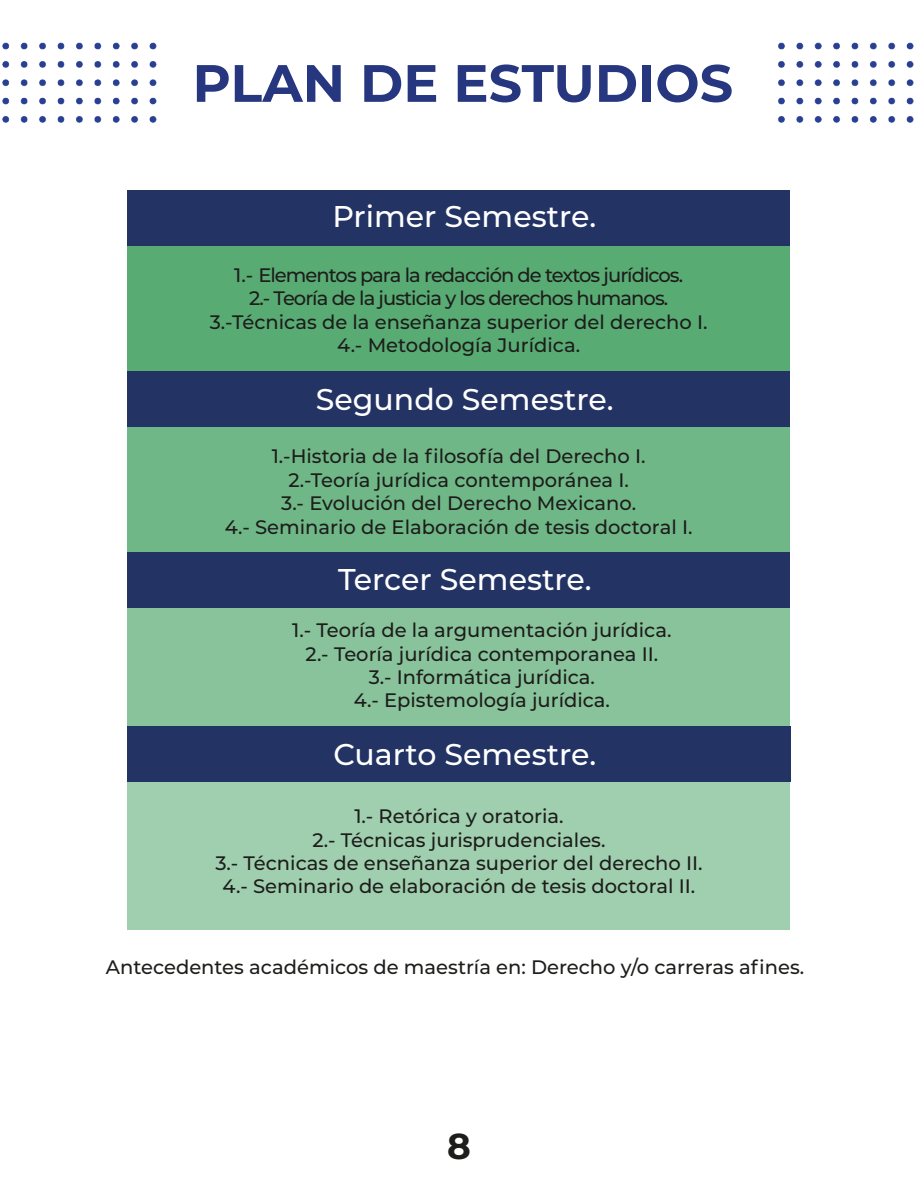
<style>
.page{position:relative;width:918px;height:1188px;background:#fff}
.page>*{position:absolute;margin:0;border:0;box-sizing:border-box;transform-origin:0 0}
.t1{font:700 52.5px "Montserrat";color:#263780}
.t2{font:700 36px "Montserrat";color:#1d1d1b}
.t3{font:500 30px "Montserrat";color:#fff}
.t4{font:500 19.5px/23.4px "Montserrat";color:#1d1d1b;text-align:center}
.t5{font:500 19.5px/23.4px "Montserrat";letter-spacing:-.05em;color:#1d1d1b;text-align:center}
</style>
<div class="page">
<img style="left:2px;top:42px;width:155px;height:81px">
<img style="left:778px;top:42px;width:136px;height:81px">
<div style="left:128px;top:245px;width:662px;height:127px;background:#58ab73"></div>
<div style="left:128px;top:424px;width:662px;height:128px;background:#70b787"></div>
<div style="left:128px;top:605px;width:662px;height:130px;background:#88c39b"></div>
<div style="left:128px;top:781px;width:662px;height:149px;background:#a0cfaf"></div>
<div style="left:128px;top:190px;width:662px;height:55px;background:#233364"></div>
<div style="left:128px;top:372px;width:662px;height:55px;background:#233364"></div>
<div style="left:128px;top:552px;width:662px;height:56px;background:#233364"></div>
<div style="left:127px;top:726px;width:663px;height:55px;background:#233364"></div>
<h1 class="t1" style="left:193px;top:45px;width:542px">PLAN DE ESTUDIOS</h1>
<h3 class="t3" style="left:333px;top:195px;width:265px">Primer Semestre.</h3>
<p class="t5" style="left:210px;top:263px;width:499px">1.- Elementos para la redacción de textos jurídicos.<br>2.- Teoría de la justicia y los derechos humanos.<br>3.-Técnicas de la enseñanza superior del derecho I.<br>4.- Metodología Jurídica.</p>
<h3 class="t3" style="left:316px;top:378px;width:299px">Segundo Semestre.</h3>
<p class="t4" style="left:225px;top:444px;width:469px">1.-Historia de la filosofía del Derecho I.<br>2.-Teoría jurídica contemporánea I.<br>3.- Evolución del Derecho Mexicano.<br>4.- Seminario de Elaboración de tesis doctoral I.</p>
<h3 class="t3" style="left:338px;top:559px;width:255px">Tercer Semestre.</h3>
<p class="t4" style="left:292px;top:618px;width:381px">1.- Teoría de la argumentación jurídica.<br>2.- Teoría jurídica contemporanea II.<br>3.- Informática jurídica.<br>4.- Epistemología jurídica.</p>
<h3 class="t3" style="left:333px;top:733px;width:264px">Cuarto Semestre.</h3>
<p class="t4" style="left:215px;top:804px;width:489px">1.- Retórica y oratoria.<br>2.- Técnicas jurisprudenciales.<br>3.- Técnicas de enseñanza superior del derecho II.<br>4.- Seminario de elaboración de tesis doctoral II.</p>
<p class="t4" style="left:106px;top:955px;width:700px">Antecedentes académicos de maestría en: Derecho y/o carreras afines.</p>
<h2 class="t2" style="left:447px;top:1120px;width:25px">8</h2>
</div>
